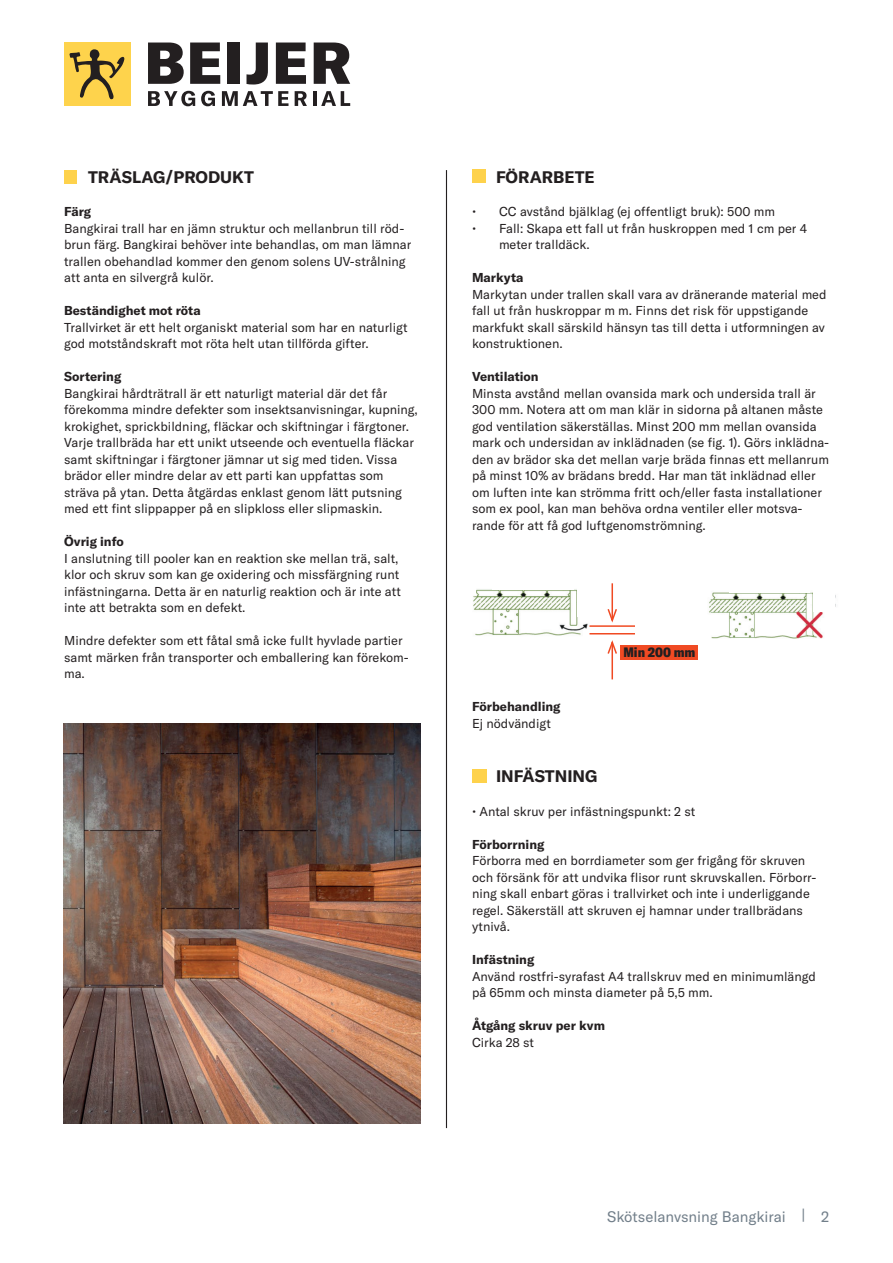
<style>
.page{position:relative;width:893px;height:1263px;background:#fff}
.page>*{position:absolute;margin:0;border:0;box-sizing:border-box;transform-origin:0 0}
.t1{font:700 16.5px "GT America";color:#231f20}
.t2{font:15px "GT America";color:#727f8a}
.t3{font:900 condensed 13.5px "GT America";color:#231f20}
.t4{font:12.75px/16.5px "GT America";color:#231f20}
.t5{font:700 12.75px "GT America";color:#231f20}
</style>
<div class="page">
<svg style="left:148px;top:43px;width:36px;height:41px"></svg>
<svg style="left:190px;top:43px;width:30px;height:41px"></svg>
<div style="left:228px;top:43px;width:12px;height:41px;background:#231f20"></div>
<svg style="left:246px;top:43px;width:22px;height:42px"></svg>
<svg style="left:276px;top:43px;width:30px;height:41px"></svg>
<svg style="left:314px;top:43px;width:36px;height:41px"></svg>
<svg style="left:148px;top:91px;width:47px;height:15px"></svg>
<svg style="left:201px;top:91px;width:14px;height:15px"></svg>
<svg style="left:222px;top:91px;width:66px;height:15px"></svg>
<svg style="left:295px;top:91px;width:12px;height:15px"></svg>
<hr style="left:313px;top:91px;width:3px;height:15px;background:#231f20">
<svg style="left:321px;top:91px;width:29px;height:15px"></svg>
<div style="left:64px;top:43px;width:66px;height:63px;background:#fed34c"></div>
<svg style="left:70px;top:49px;width:55px;height:50px"></svg>
<div style="left:472px;top:170px;width:14px;height:13px;background:#fed24c"></div>
<div style="left:472px;top:769px;width:14px;height:13px;background:#fed24c"></div>
<hr style="left:446px;top:170px;width:1px;height:958px;background:#231f20">
<img style="left:64px;top:724px;width:357px;height:400px">
<div style="left:65px;top:171px;width:12px;height:13px;background:#fed24c"></div>
<img style="left:709px;top:592px;width:127px;height:47px">
<div style="left:729px;top:563px;width:81px;height:30px;background:#fff"></div>
<img style="left:473px;top:589px;width:136px;height:47px">
<div style="left:620px;top:645px;width:78px;height:15px;background:#f04a23"></div>
<hr style="left:589px;top:625px;width:46px;height:2px;background:#f04a23">
<hr style="left:589px;top:633px;width:46px;height:1px;background:#f04a23">
<hr style="left:611px;top:642px;width:2px;height:37px;background:#f04a23">
<svg style="left:607px;top:640px;width:10px;height:15px"></svg>
<hr style="left:611px;top:583px;width:2px;height:37px;background:#f04a23">
<svg style="left:606px;top:607px;width:11px;height:18px"></svg>
<div style="left:492px;top:561px;width:82px;height:29px;background:#fff"></div>
<div style="left:577px;top:588px;width:25px;height:29px;background:#fff"></div>
<div style="left:813px;top:583px;width:22px;height:29px;background:#fff"></div>
<p class="t1" style="left:88px;top:167px;width:167px">TRÄSLAG/PRODUKT</p>
<p class="t5" style="left:64px;top:204px;width:29px">Färg</p>
<p class="t4" style="left:64px;top:220px;width:349px">Bangkirai trall har en jämn struktur och mellanbrun till röd&shy;brun färg. Bangkirai behöver inte behandlas, om man lämnar trallen obehandlad kommer den genom solens UV-strålning att anta en silvergrå kulör.</p>
<p class="t5" style="left:64px;top:303px;width:138px">Beständighet mot röta</p>
<p class="t4" style="left:64px;top:319px;width:345px">Trallvirket är ett helt organiskt material som har en naturligt god motståndskraft mot röta helt utan tillförda gifter.</p>
<p class="t5" style="left:64px;top:369px;width:59px">Sortering</p>
<p class="t4" style="left:64px;top:385px;width:355px">Bangkirai hårdträtrall är ett naturligt material där det får förekomma mindre defekter som insektsanvisningar, kupning, krokighet, sprickbildning, fläckar och skiftningar i färgtoner.<br>Varje trallbräda har ett unikt utseende och eventuella fläckar samt skiftningar i färgtoner jämnar ut sig med tiden. Vissa brädor eller mindre delar av ett parti kan uppfattas som sträva på ytan. Detta åtgärdas enklast genom lätt putsning med ett fint slippapper på en slipkloss eller slipmaskin.</p>
<p class="t5" style="left:64px;top:534px;width:61px">Övrig info</p>
<p class="t4" style="left:64px;top:550px;width:338px">I anslutning till pooler kan en reaktion ske mellan trä, salt, klor och skruv som kan ge oxidering och missfärgning runt infästningarna. Detta är en naturlig reaktion och är inte att inte att betrakta som en defekt.</p>
<p class="t4" style="left:64px;top:632px;width:346px">Mindre defekter som ett fåtal små icke fullt hyvlade partier samt märken från transporter och emballering kan förekom&shy;ma.</p>
<p class="t3" style="left:623px;top:644px;width:74px">Min 200 mm</p>
<p class="t1" style="left:496px;top:167px;width:100px">FÖRARBETE</p>
<p class="t4" style="left:472px;top:203px;width:305px">• CC avstånd bjälklag (ej offentligt bruk): 500 mm</p>
<p class="t4" style="left:499px;top:220px;width:310px;text-indent:-27px">• Fall: Skapa ett fall ut från huskroppen med 1 cm per 4 meter tralldäck.</p>
<p class="t5" style="left:472px;top:270px;width:53px">Markyta</p>
<p class="t4" style="left:472px;top:286px;width:356px">Markytan under trallen skall vara av dränerande material med fall ut från huskroppar m m. Finns det risk för uppstigande markfukt skall särskild hänsyn tas till detta i utformningen av konstruktionen.</p>
<p class="t5" style="left:472px;top:369px;width:68px">Ventilation</p>
<p class="t4" style="left:472px;top:385px;width:359px">Minsta avstånd mellan ovansida mark och undersida trall är 300 mm. Notera att om man klär in sidorna på altanen måste god ventilation säkerställas. Minst 200 mm mellan ovansida mark och undersidan av inklädnaden (se fig. 1). Görs inklädna&shy;den av brädor ska det mellan varje bräda finnas ett mellanrum på minst 10% av brädans bredd. Har man tät inklädnad eller om luften inte kan strömma fritt och/eller fasta installationer som ex pool, kan man behöva ordna ventiler eller motsva&shy;rande för att få god luftgenomströmning.</p>
<p class="t5" style="left:472px;top:699px;width:90px">Förbehandling</p>
<p class="t4" style="left:472px;top:715px;width:80px">Ej nödvändigt</p>
<p class="t1" style="left:496px;top:765px;width:103px">INFÄSTNING</p>
<p class="t4" style="left:472px;top:803px;width:225px">• Antal skruv per infästningspunkt: 2 st</p>
<p class="t5" style="left:472px;top:836px;width:74px">Förborrning</p>
<p class="t4" style="left:472px;top:852px;width:346px">Förborra med en borrdiameter som ger frigång för skruven och försänk för att undvika flisor runt skruvskallen. Förborr&shy;ning skall enbart göras i trallvirket och inte i underliggande regel. Säkerställ att skruven ej hamnar under trallbrädans ytnivå.</p>
<p class="t5" style="left:472px;top:951px;width:64px">Infästning</p>
<p class="t4" style="left:472px;top:968px;width:345px">Använd rostfri-syrafast A4 trallskruv med en minimumlängd på 65mm och minsta diameter på 5,5 mm.</p>
<p class="t5" style="left:472px;top:1017px;width:135px">Åtgång skruv per kvm</p>
<p class="t4" style="left:472px;top:1034px;width:64px">Cirka 28 st</p>
<p class="t2" style="left:607px;top:1208px;width:224px">Skötselanvsning Bangkirai | 2</p>
</div>
